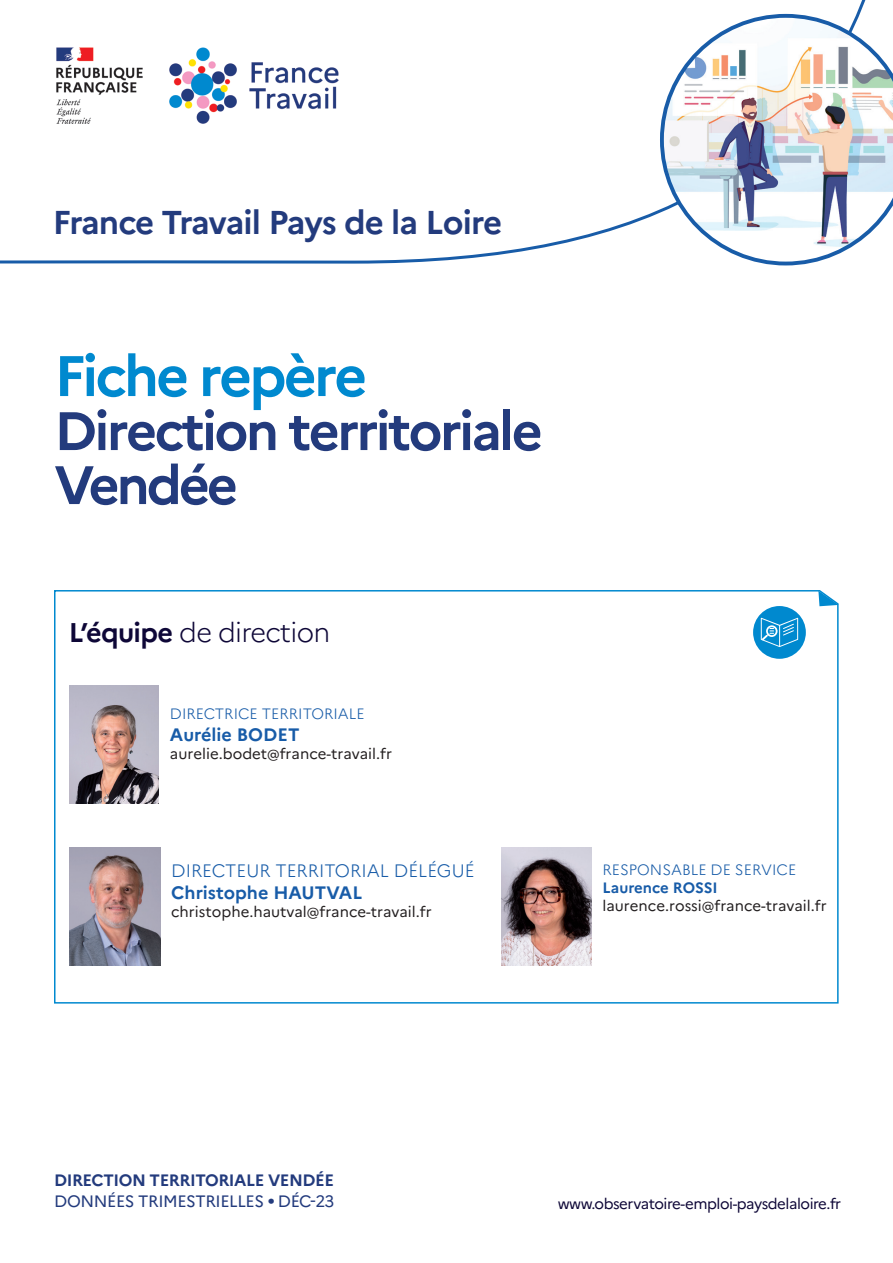
<style>
.page{position:relative;width:893px;height:1263px;background:#fff}
.page>*{position:absolute;margin:0;border:0;box-sizing:border-box;transform-origin:0 0}
.t1{font:700 57px "Marianne";letter-spacing:-.05em;color:#0089cf}
.t2{font:700 54px/54px "Marianne";letter-spacing:-.05em;color:#233b7d}
.t3{font:700 33px "Marianne";letter-spacing:-.03em;color:#233b7d}
.t4{font:300 27px "Marianne";letter-spacing:-.025em;color:#0e0737}
.t5{font:700 18px "Marianne";color:#185ca8}
.t6{font:300 18px "Marianne";color:#185ca8}
.t7{font:700 16.5px/20.4px "Marianne";letter-spacing:-.025em;color:#233b7d}
.t8{font:15px "Marianne";color:#231f20}
.t9{font:300 15px "Marianne";color:#185ca8}
.t10{font:15px "Marianne";letter-spacing:-.03em;color:#0e0737}
.t11{font:700 15px "Marianne";color:#185ca8}
.s1{font-weight:700}
.s2{font-weight:400}
</style>
<div class="page">
<svg style="left:54px;top:590px;width:785px;height:414px"></svg>
<svg style="left:0;top:0;width:866px;height:264px"></svg>
<svg style="left:660px;top:14px;width:233px;height:251px"></svg>
<svg style="left:818px;top:591px;width:20px;height:15px"></svg>
<div style="left:753px;top:606px;width:53px;height:53px;background:#0089cf;border-radius:50%"></div>
<svg style="left:761px;top:618px;width:37px;height:29px"></svg>
<img style="left:43px;top:34px;width:309px;height:102px">
<img style="left:69px;top:847px;width:91px;height:118px">
<img style="left:69px;top:685px;width:90px;height:118px">
<img style="left:502px;top:847px;width:89px;height:118px">
<h3 class="t3" style="left:53px;top:197px;width:451px">France Travail Pays de la Loire</h3>
<h1 class="t1" style="left:54px;top:332px;width:315px">Fiche repère</h1>
<h2 class="t2" style="left:54px;top:399px;width:490px">Direction territoriale<br>Vendée</h2>
<h3 class="t4" style="left:69px;top:612px;width:263px"><span class="s1">L’équipe</span> de direction</h3>
<p class="t9" style="left:170px;top:702px;width:196px">DIRECTRICE TERRITORIALE</p>
<p class="t5" style="left:170px;top:720px;width:131px">Aurélie BODET</p>
<p class="t8" style="left:170px;top:742px;width:224px">aurelie.bodet@france-travail.fr</p>
<p class="t6" style="left:171px;top:857px;width:305px">DIRECTEUR TERRITORIAL DÉLÉGUÉ</p>
<p class="t5" style="left:171px;top:878px;width:192px">Christophe HAUTVAL</p>
<p class="t8" style="left:171px;top:900px;width:262px">christophe.hautval@france-travail.fr</p>
<p class="t9" style="left:602px;top:858px;width:195px">RESPONSABLE DE SERVICE</p>
<p class="t11" style="left:602px;top:876px;width:117px">Laurence ROSSI</p>
<p class="t8" style="left:602px;top:894px;width:226px">laurence.rossi@france-travail.fr</p>
<p class="t7" style="left:54px;top:1169px;width:282px">DIRECTION TERRITORIALE VENDÉE<br><span class="s2">DONNÉES TRIMESTRIELLES</span> • <span class="s2">DÉC-23</span></p>
<p class="t10" style="left:558px;top:1192px;width:285px">www.observatoire-emploi-paysdelaloire.fr</p>
</div>
